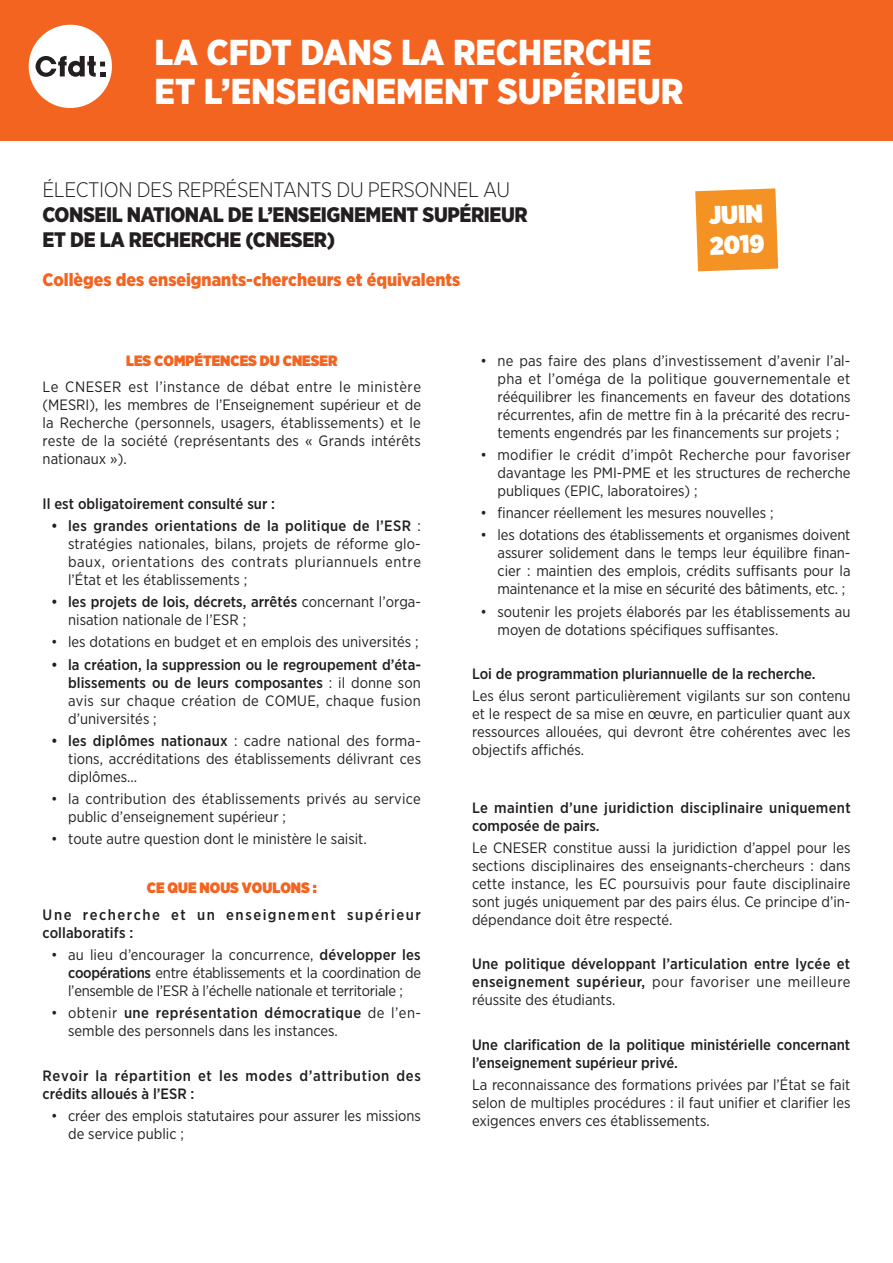
<style>
.page{position:relative;width:893px;height:1263px;background:#fff}
.page>*{position:absolute;margin:0;border:0;box-sizing:border-box;transform-origin:0 0}
.t1{font:900 36px/39px "Gotham Narrow";color:#fff}
.t2{font:900 25.5px/30.6px "Gotham Narrow";color:#fff}
.t3{font:900 21px/25.2px "Gotham Narrow";letter-spacing:-.02em;color:#231f20}
.t4{font:300 21px "Gotham Narrow";letter-spacing:-.02em;color:#231f20}
.t5{font:900 18px "Gotham Narrow";color:#f36421}
.t6{font:15px/18px "Gotham Narrow";color:#231f20;text-align:justify}
.t7{font:500 15px/18px "Gotham Narrow";letter-spacing:.005em;color:#231f20;text-align:justify}
.t8{font:500 15px/18px "Gotham Narrow";letter-spacing:.04em;color:#231f20}
.t9{font:500 15px/18px "Gotham Narrow";letter-spacing:.1em;color:#231f20}
.t10{font:900 15px "Gotham Narrow";color:#f36421}
.s1{font-weight:500}
.s2{font-weight:400}
</style>
<div class="page">
<div style="left:0;top:0;width:893px;height:140px;background:#f36421"></div>
<div style="left:29px;top:25px;width:83px;height:83px;background:#fff;border-radius:50%"></div>
<svg style="left:36px;top:56px;width:69px;height:21px"></svg>
<svg style="left:695px;top:188px;width:83px;height:83px;background:#f49932"></svg>
<h1 class="t1" style="left:154px;top:32px;width:530px">LA CFDT DANS LA RECHERCHE<br>ET L’ENSEIGNEMENT SUPÉRIEUR</h1>
<h3 class="t4" style="left:43px;top:176px;width:469px">ÉLECTION DES REPRÉSENTANTS DU PERSONNEL AU</h3>
<h3 class="t3" style="left:43px;top:202px;width:487px">CONSEIL NATIONAL DE L’ENSEIGNEMENT SUPÉRIEUR<br>ET DE LA RECHERCHE (CNESER)</h3>
<p class="t5" style="left:43px;top:268px;width:419px">Collèges des enseignants-chercheurs et équivalents</p>
<h2 class="t2" style="left:708px;top:199px;width:56px;rotate:-2deg">JUIN<br>2019</h2>
<p class="t10" style="left:126px;top:350px;width:213px">LES COMPÉTENCES DU CNESER</p>
<p class="t6" style="left:43px;top:378px;width:380px">Le CNESER est l’instance de débat entre le ministère (MESRI), les membres de l’Enseignement supérieur et de la Recherche (personnels, usagers, établissements) et le reste de la société (représentants des « Grands intérêts nationaux »).</p>
<p class="t7" style="left:43px;top:494px;width:234px">Il est obligatoirement consulté sur :</p>
<p class="t6" style="left:68px;top:516px;width:354px;text-indent:-17px"><span class="s1">• les grandes orientations de la politique de l’ESR</span> : stratégies nationales, bilans, projets de réforme glo&shy;baux, orientations des contrats pluriannuels entre l’État et les établissements ;</p>
<p class="t6" style="left:68px;top:593px;width:354px;text-indent:-17px"><span class="s1">• les projets de lois, décrets, arrêtés</span> concernant l’orga&shy;nisation nationale de l’ESR ;</p>
<p class="t6" style="left:51px;top:633px;width:369px">• les dotations en budget et en emplois des universités ;</p>
<p class="t7" style="left:68px;top:655px;width:354px;text-indent:-17px">• la création, la suppression ou le regroupement d’éta&shy;blissements ou de leurs composantes <span class="s2">: il donne son avis sur chaque création de COMUE, chaque fusion d’universités ;</span></p>
<p class="t6" style="left:68px;top:731px;width:354px;text-indent:-17px"><span class="s1">• les diplômes nationaux</span> : cadre national des forma&shy;tions, accréditations des établissements délivrant ces diplômes…</p>
<p class="t6" style="left:68px;top:790px;width:354px;text-indent:-17px">• la contribution des établissements privés au service public d’enseignement supérieur ;</p>
<p class="t6" style="left:51px;top:830px;width:317px">• toute autre question dont le ministère le saisit.</p>
<p class="t10" style="left:147px;top:878px;width:172px">CE QUE NOUS VOULONS :</p>
<p class="t9" style="left:43px;top:905px;width:380px">Une recherche et un enseignement supérieur collaboratifs :</p>
<p class="t6" style="left:68px;top:945px;width:354px;text-indent:-17px">• au lieu d’encourager la concurrence, <span class="s1">développer les coopérations</span> entre établissements et la coordination de l’ensemble de l’ESR à l’échelle nationale et territoriale ;</p>
<p class="t6" style="left:68px;top:1004px;width:354px;text-indent:-17px">• obtenir <span class="s1">une représentation démocratique</span> de l’en&shy;semble des personnels dans les instances.</p>
<p class="t8" style="left:43px;top:1066px;width:380px">Revoir la répartition et les modes d’attribution des crédits alloués à l’ESR :</p>
<p class="t6" style="left:68px;top:1106px;width:354px;text-indent:-17px">• créer des emplois statutaires pour assurer les missions de service public ;</p>
<p class="t6" style="left:498px;top:351px;width:354px;text-indent:-17px">• ne pas faire des plans d’investissement d’avenir l’al&shy;pha et l’oméga de la politique gouvernementale et rééquilibrer les financements en faveur des dotations récurrentes, afin de mettre fin à la précarité des recru&shy;tements engendrés par les financements sur projets ;</p>
<p class="t6" style="left:498px;top:445px;width:355px;text-indent:-17px">• modifier le crédit d’impôt Recherche pour favoriser davantage les PMI-PME et les structures de recherche publiques (EPIC, laboratoires) ;</p>
<p class="t6" style="left:481px;top:503px;width:295px">• financer réellement les mesures nouvelles ;</p>
<p class="t6" style="left:498px;top:526px;width:354px;text-indent:-17px">• les dotations des établissements et organismes doivent assurer solidement dans le temps leur équilibre finan&shy;cier : maintien des emplois, crédits suffisants pour la maintenance et la mise en sécurité des bâtiments, etc. ;</p>
<p class="t6" style="left:498px;top:602px;width:354px;text-indent:-17px">• soutenir les projets élaborés par les établissements au moyen de dotations spécifiques suffisantes.</p>
<p class="t7" style="left:472px;top:665px;width:345px">Loi de programmation pluriannuelle de la recherche.</p>
<p class="t6" style="left:472px;top:687px;width:380px">Les élus seront particulièrement vigilants sur son contenu et le respect de sa mise en œuvre, en particulier quant aux ressources allouées, qui devront être cohérentes avec les objectifs affichés.</p>
<p class="t7" style="left:472px;top:798px;width:380px">Le maintien d’une juridiction disciplinaire uniquement composée de pairs.</p>
<p class="t6" style="left:472px;top:838px;width:380px">Le CNESER constitue aussi la juridiction d’appel pour les sections disciplinaires des enseignants-chercheurs : dans cette instance, les EC poursuivis pour faute disciplinaire sont jugés uniquement par des pairs élus. Ce principe d’in&shy;dépendance doit être respecté.</p>
<p class="t7" style="left:472px;top:955px;width:380px">Une politique développant l’articulation entre lycée et enseignement supérieur, <span class="s2">pour favoriser une meilleure réussite des étudiants.</span></p>
<p class="t7" style="left:472px;top:1035px;width:380px">Une clarification de la politique ministérielle concernant l’enseignement supérieur privé.</p>
<p class="t6" style="left:472px;top:1075px;width:380px">La reconnaissance des formations privées par l’État se fait selon de multiples procédures : il faut unifier et clarifier les exigences envers ces établissements.</p>
</div>
